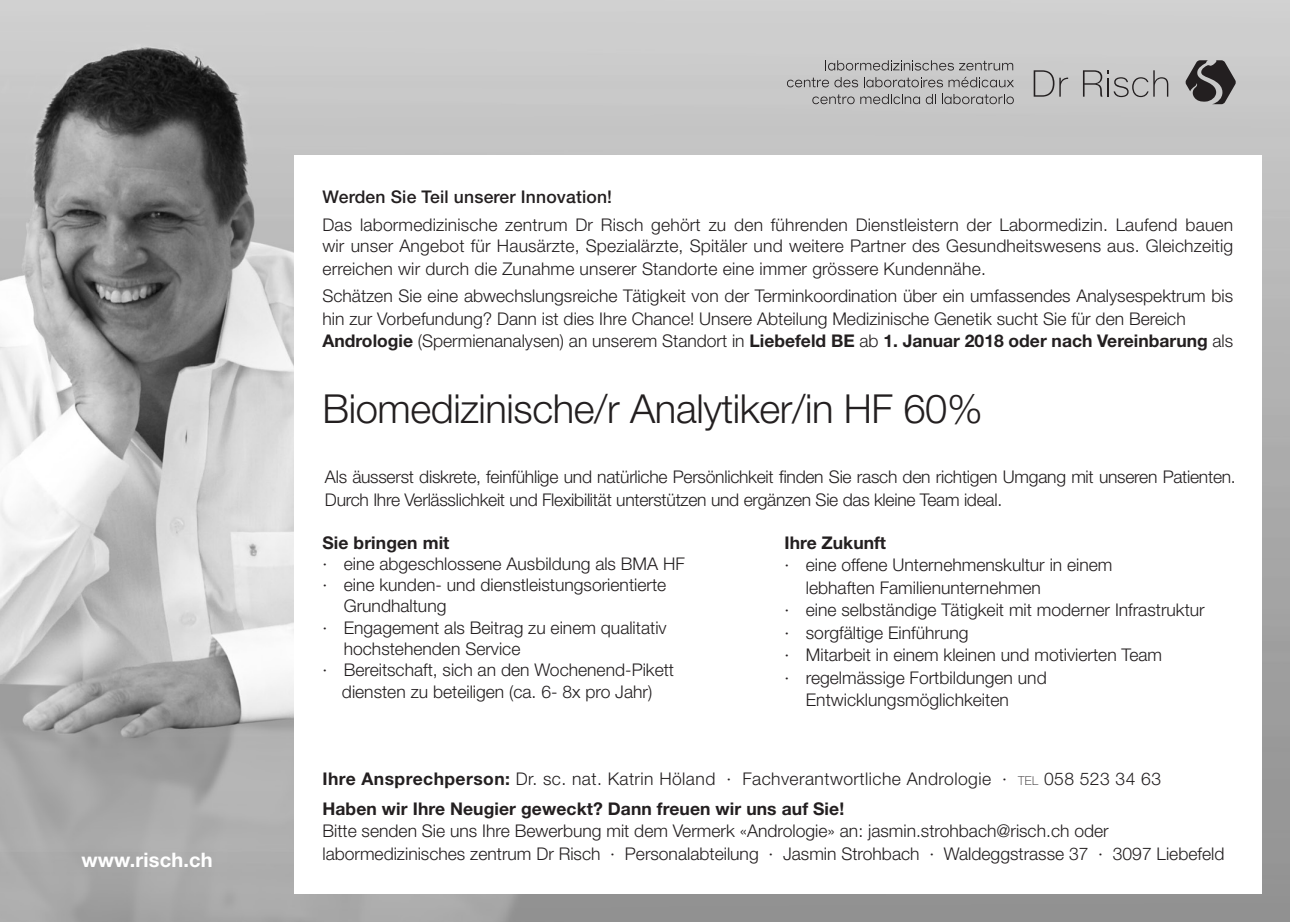
<style>
.page{position:relative;width:1290px;height:922px;background:#fff}
.page>*{position:absolute;margin:0;border:0;box-sizing:border-box;transform-origin:0 0}
.t1{font:300 40px "Gyxkjn Helvetica Neue LT Std";letter-spacing:-.01em;color:#231f20}
.t2{font:700 20px "Nmdpnt Helvetica Neue LT Std";letter-spacing:.01em;color:#fff}
.t3{font:300 17.5px/22.5px "Gyxkjn Helvetica Neue LT Std";color:#231f20}
.t4{font:700 17.5px "Nmdpnt Helvetica Neue LT Std";color:#231f20}
.t5{font:300 17.5px "Gyxkjn Helvetica Neue LT Std";letter-spacing:.025em;color:#231f20}
.t6{font:500 17.5px "Whjhvv Helvetica Neue LT Std";letter-spacing:.01em;color:#231f20}
.s1{font-family:"Gyxkjn Helvetica Neue LT Std";font-weight:300}
.s2{font-family:"Nmdpnt Helvetica Neue LT Std";font-weight:700}
.s3{font-family:"Tjxkvw Helvetica Neue LT Std";font-weight:100;font-size:12.25px}
</style>
<div class="page">
<img style="left:0;top:0;width:1290px;height:921px">
<div style="left:294px;top:155px;width:967px;height:737px;background:#fff"></div>
<svg style="left:926px;top:94px;width:10px;height:10px"></svg>
<svg style="left:942px;top:94px;width:71px;height:10px"></svg>
<svg style="left:860px;top:94px;width:60px;height:10px"></svg>
<svg style="left:812px;top:94px;width:42px;height:10px"></svg>
<svg style="left:825px;top:60px;width:188px;height:10px;background:#a6a5a6"></svg>
<svg style="left:787px;top:77px;width:227px;height:10px;background:#a4a3a3"></svg>
<svg style="left:1033px;top:70px;width:35px;height:27px"></svg>
<svg style="left:1083px;top:70px;width:85px;height:27px;background:#adadad"></svg>
<svg style="left:1185px;top:60px;width:51px;height:44px;background:#666465"></svg>
<p class="t2" style="left:81px;top:847px;width:133px">www.risch.ch</p>
<p class="t6" style="left:322px;top:187px;width:291px">Werden Sie Teil unserer Innovation!</p>
<p class="t3" style="left:322px;top:213px;width:912px;text-align:justify">Das labormedizinische zentrum Dr Risch gehört zu den führenden Dienstleistern der Labormedizin. Laufend bauen wir unser Angebot für Hausärzte, Spezialärzte, Spitäler und weitere Partner des Gesundheitswesens aus. Gleichzeitig erreichen wir durch die Zunahme unserer Standorte eine immer grössere Kundennähe.</p>
<p class="t3" style="left:322px;top:284px;width:912px">Schätzen Sie eine abwechslungsreiche Tätigkeit von der Terminkoordination über ein umfassendes Analysespektrum bis hin zur Vorbefundung? Dann ist dies Ihre Chance! Unsere Abteilung Medizinische Genetik sucht Sie für den Bereich</p>
<p class="t4" style="left:322px;top:330px;width:912px">Andrologie <span class="s1">(Spermienanalysen) an unserem Standort in</span> Liebefeld BE <span class="s1">ab</span> 1. Januar 2018 oder nach Vereinbarung <span class="s1">als</span></p>
<p class="t1" style="left:322px;top:384px;width:662px">Biomedizinische/r Analytiker/in HF 60%</p>
<p class="t3" style="left:325px;top:465px;width:912px">Als äusserst diskrete, feinfühlige und natürliche Persönlichkeit finden Sie rasch den richtigen Umgang mit unseren Patienten.<br>Durch Ihre Verlässlichkeit und Flexibilität unterstützen und ergänzen Sie das kleine Team ideal.</p>
<p class="t4" style="left:322px;top:531px;width:128px">Sie bringen mit</p>
<p class="t3" style="left:322px;top:552px;width:364px">· eine abgeschlossene Ausbildung als BMA HF</p>
<p class="t3" style="left:344px;top:574px;width:324px;line-height:21.2px;text-indent:-21px">· eine kunden- und dienstleistungsorientierte<br>Grundhaltung</p>
<p class="t3" style="left:344px;top:616px;width:324px;line-height:21.2px;text-indent:-21px">· Engagement als Beitrag zu einem qualitativ hochstehenden Service</p>
<p class="t3" style="left:322px;top:658px;width:353px">· Bereitschaft, sich an den Wochenend-Pikett</p>
<p class="t3" style="left:342px;top:679px;width:312px">diensten zu beteiligen (ca. 6- 8x pro Jahr)</p>
<p class="t4" style="left:784px;top:531px;width:103px">Ihre Zukunft</p>
<p class="t3" style="left:806px;top:553px;width:308px;text-indent:-21px">· eine offene Unternehmenskultur in einem lebhaften Familienunternehmen</p>
<p class="t3" style="left:784px;top:598px;width:422px">· eine selbständige Tätigkeit mit moderner Infrastruktur</p>
<p class="t3" style="left:784px;top:620px;width:185px">· sorgfältige Einführung</p>
<p class="t3" style="left:784px;top:643px;width:379px">· Mitarbeit in einem kleinen und motivierten Team</p>
<p class="t3" style="left:806px;top:665px;width:242px;text-indent:-21px">· regelmässige Fortbildungen und<br>Entwicklungsmöglichkeiten</p>
<p class="t5" style="left:322px;top:767px;width:840px"><span class="s2">Ihre Ansprechperson:</span> Dr. sc. nat. Katrin Höland · Fachverantwortliche Andrologie · <span class="s3">tel</span> 058 523 34 63</p>
<p class="t4" style="left:322px;top:797px;width:523px">Haben wir Ihre Neugier geweckt? Dann freuen wir uns auf Sie!</p>
<p class="t3" style="left:322px;top:819px;width:788px">Bitte senden Sie uns Ihre Bewerbung mit dem Vermerk «Andrologie» an: jasmin.strohbach@risch.ch oder</p>
<p class="t3" style="left:322px;top:841px;width:903px">labormedizinisches zentrum Dr Risch · Personalabteilung · Jasmin Strohbach · Waldeggstrasse 37 · 3097 Liebefeld</p>
</div>
